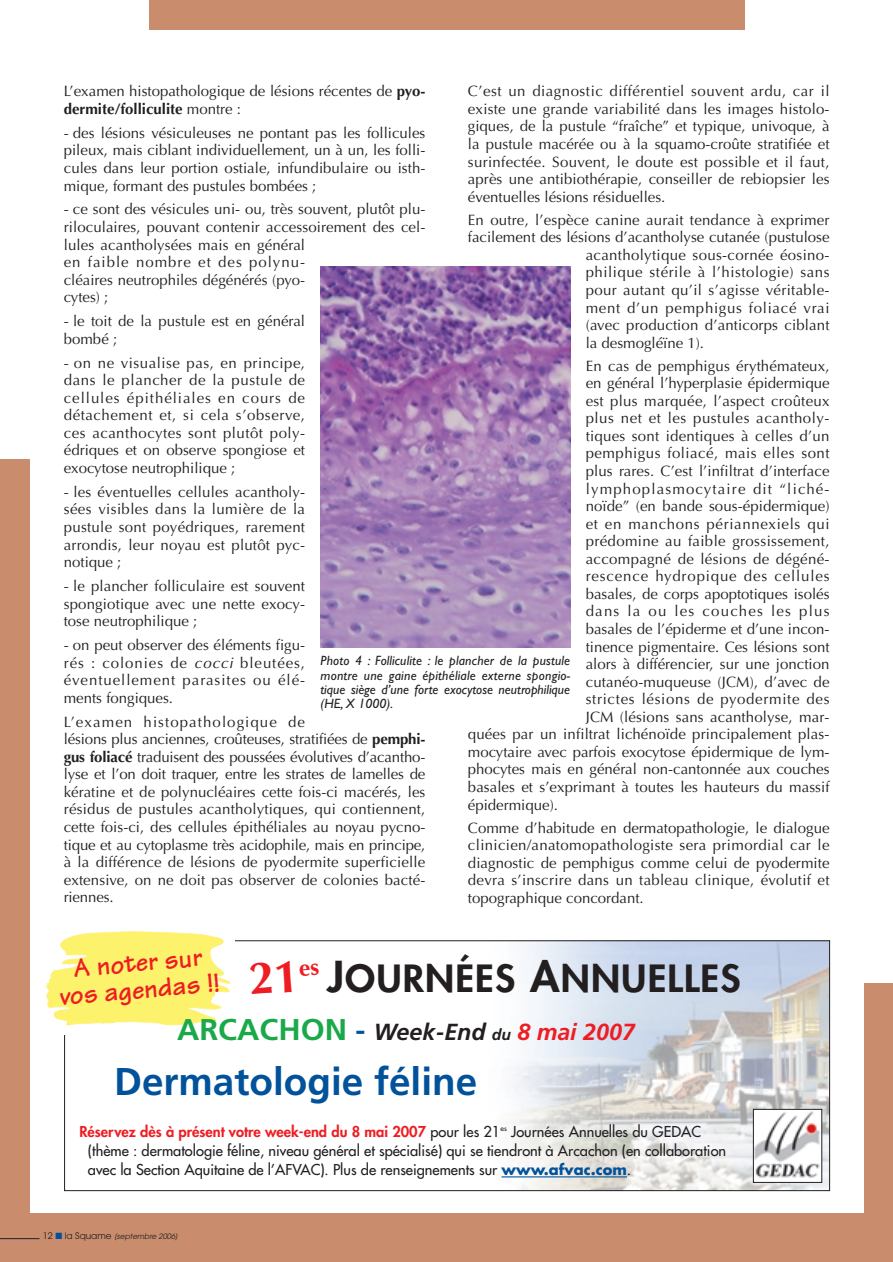
<style>
.page{position:relative;width:893px;height:1262px;background:#fff}
.page>*{position:absolute;margin:0;border:0;box-sizing:border-box;transform-origin:0 0}
.t1{font:700 45.6px "Optima";color:#ee1d23}
.t2{font:700 38.7px "Frutiger";color:#01529b}
.t3{font:800 36.45px "Futura";letter-spacing:.03em;color:#231f20;scale:1.05 1}
.t4{font:700 30px "Frutiger";color:#1aa949}
.t5{font:700 27px/27px "Tekton";color:#ee1d23;text-align:center}
.t6{font:15px/17.5px "Optima";letter-spacing:.005em;color:#231f20;text-align:justify}
.t7{font:15px "Optima";letter-spacing:.035em;color:#231f20}
.t8{font:15px "Optima";letter-spacing:.045em;color:#231f20}
.t9{font:15px "Optima";letter-spacing:.025em;color:#231f20}
.t10{font:15px "Optima";letter-spacing:.08em;color:#231f20}
.t11{font:15px "Optima";letter-spacing:.055em;color:#231f20}
.t12{font:15px "Optima";letter-spacing:.085em;color:#231f20}
.t13{font:14.7px/18.9px "Futura";color:#231f20}
.t14{font:italic 13.5px/14.2px "Gill Sans";color:#231f20;text-align:justify}
.t15{font:italic 7.5px "Avant Garde";color:#231f20}
.s1{font-weight:700}
.s2{font-style:italic}
.s3{font-size:28.5px;color:#01529b}
.s4{font-style:italic;font-size:23.25px;color:#231f20}
.s5{font-style:italic;font-size:15.75px;color:#231f20}
.s6{font-style:italic;font-size:23.25px;color:#ee1d23}
.s7{font-size:41.4px}
.s8{font-weight:800;color:#ee1d23}
.s9{font-weight:700;color:#01529b}
.s10{font-style:normal;font-size:9px}
.s11{color:#01529b}
</style>
<div class="page">
<div style="left:0;top:459px;width:892px;height:802px;background:#c98d6d"></div>
<hr style="left:0;top:1238px;width:39px;height:1px;background:#231f20">
<div style="left:30px;top:68px;width:833px;height:1144px;background:#fff"></div>
<div style="left:149px;top:0;width:595px;height:30px;background:#c98d6d"></div>
<div style="left:850px;top:102px;width:42px;height:880px;background:#fff"></div>
<img style="left:320px;top:266px;width:250px;height:382px">
<img style="left:501px;top:942px;width:327px;height:247px">
<hr style="left:501px;top:1176px;width:43px;height:1px;background:#01529b">
<hr style="left:544px;top:1176px;width:83px;height:1px;background:#01529b">
<img style="left:755px;top:1111px;width:65px;height:69px">
<div style="left:753px;top:1109px;width:69px;height:73px;border:1px solid #231f20"></div>
<img style="left:46px;top:931px;width:185px;height:95px">
<p class="t6" style="left:468px;top:84px;width:363px">C’est un diagnostic différentiel souvent ardu, car il existe une grande variabilité dans les images histolo&shy;giques, de la pustule “fraîche” et typique, univoque, à la pustule macérée ou à la squamo-croûte stratifiée et surinfectée. Souvent, le doute est possible et il faut, après une antibiothérapie, conseiller de rebiopsier les éventuelles lésions résiduelles.</p>
<p class="t6" style="left:468px;top:212px;width:363px">En outre, l’espèce canine aurait tendance à exprimer</p>
<p class="t6" style="left:468px;top:230px;width:363px">facilement des lésions d’acantholyse cutanée (pustulose</p>
<p class="t6" style="left:585px;top:247px;width:245px">acantholytique sous-cornée éosino-</p>
<p class="t7" style="left:585px;top:266px;width:245px">philique stérile à l’histologie) sans</p>
<p class="t6" style="left:585px;top:282px;width:245px">pour autant qu’il s’agisse véritable-</p>
<p class="t8" style="left:585px;top:301px;width:245px">ment d’un pemphigus foliacé vrai</p>
<p class="t6" style="left:585px;top:318px;width:245px">(avec production d’anticorps ciblant</p>
<p class="t6" style="left:585px;top:335px;width:120px">la desmogléïne 1).</p>
<p class="t6" style="left:585px;top:358px;width:245px">En cas de pemphigus érythémateux,</p>
<p class="t6" style="left:585px;top:376px;width:245px">en général l’hyperplasie épidermique</p>
<p class="t6" style="left:585px;top:393px;width:245px">est plus marquée, l’aspect croûteux</p>
<p class="t7" style="left:585px;top:412px;width:245px">plus net et les pustules acantholy-</p>
<p class="t6" style="left:585px;top:428px;width:245px">tiques sont identiques à celles d’un</p>
<p class="t7" style="left:585px;top:447px;width:245px">pemphigus foliacé, mais elles sont</p>
<p class="t6" style="left:585px;top:463px;width:245px">plus rares. C’est l’infiltrat d’interface</p>
<p class="t10" style="left:585px;top:482px;width:245px">lymphoplasmocytaire dit “liché-</p>
<p class="t6" style="left:585px;top:499px;width:245px">noïde” (en bande sous-épidermique)</p>
<p class="t8" style="left:585px;top:517px;width:245px">et en manchons périannexiels qui</p>
<p class="t9" style="left:585px;top:535px;width:245px">prédomine au faible grossissement,</p>
<p class="t6" style="left:585px;top:551px;width:245px">accompagné de lésions de dégéné-</p>
<p class="t11" style="left:585px;top:570px;width:245px">rescence hydropique des cellules</p>
<p class="t6" style="left:585px;top:586px;width:245px">basales, de corps apoptotiques isolés</p>
<p class="t12" style="left:585px;top:605px;width:245px">dans la ou les couches les plus</p>
<p class="t6" style="left:585px;top:621px;width:245px">basales de l’épiderme et d’une incon-</p>
<p class="t6" style="left:585px;top:639px;width:245px">tinence pigmentaire. Ces lésions sont</p>
<p class="t6" style="left:585px;top:656px;width:245px">alors à différencier, sur une jonction</p>
<p class="t6" style="left:585px;top:674px;width:245px">cutanéo-muqueuse (JCM), d’avec de</p>
<p class="t8" style="left:585px;top:693px;width:245px">strictes lésions de pyodermite des</p>
<p class="t6" style="left:585px;top:709px;width:245px">JCM (lésions sans acantholyse, mar-</p>
<p class="t6" style="left:468px;top:727px;width:363px">quées par un infiltrat lichénoïde principalement plas-</p>
<p class="t6" style="left:468px;top:744px;width:363px">mocytaire avec parfois exocytose épidermique de lym-</p>
<p class="t6" style="left:468px;top:762px;width:363px">phocytes mais en général non-cantonnée aux couches</p>
<p class="t6" style="left:468px;top:779px;width:363px">basales et s’exprimant à toutes les hauteurs du massif</p>
<p class="t6" style="left:468px;top:797px;width:92px">épidermique).</p>
<p class="t6" style="left:468px;top:820px;width:363px">Comme d’habitude en dermatopathologie, le dialogue clinicien/anatomopathologiste sera primordial car le diagnostic de pemphigus comme celui de pyodermite devra s’inscrire dans un tableau clinique, évolutif et topographique concordant.</p>
<p class="t6" style="left:64px;top:84px;width:363px">L’examen histopathologique de lésions récentes de <span class="s1">pyo&shy;dermite/folliculite</span> montre :</p>
<p class="t6" style="left:64px;top:125px;width:363px">- des lésions vésiculeuses ne pontant pas les follicules pileux, mais ciblant individuellement, un à un, les folli&shy;cules dans leur portion ostiale, infundibulaire ou isth&shy;mique, formant des pustules bombées ;</p>
<p class="t6" style="left:64px;top:202px;width:363px;text-align:left">- ce sont des vésicules uni- ou, très souvent, plutôt plu&shy;riloculaires, pouvant contenir accessoirement des cel&shy;lules acantholysées mais en général<br>en faible nombre et des polynu-<br>cléaires neutrophiles dégénérés (pyo-<br>cytes) ;</p>
<p class="t6" style="left:64px;top:314px;width:243px">- le toit de la pustule est en général bombé ;</p>
<p class="t6" style="left:64px;top:355px;width:243px">- on ne visualise pas, en principe, dans le plancher de la pustule de cellules épithéliales en cours de détachement et, si cela s’observe, ces acanthocytes sont plutôt poly&shy;édriques et on observe spongiose et exocytose neutrophilique ;</p>
<p class="t6" style="left:64px;top:484px;width:243px">- les éventuelles cellules acantholy&shy;sées visibles dans la lumière de la pustule sont poyédriques, rarement arrondis, leur noyau est plutôt pyc&shy;notique ;</p>
<p class="t6" style="left:64px;top:578px;width:243px">- le plancher folliculaire est souvent spongiotique avec une nette exocy&shy;tose neutrophilique ;</p>
<p class="t6" style="left:64px;top:637px;width:243px">- on peut observer des éléments figu&shy;rés : colonies de <span class="s2">cocci</span> bleutées, éventuellement parasites ou élé&shy;ments fongiques.</p>
<p class="t6" style="left:64px;top:714px;width:363px;text-align:left">L’examen histopathologique de<br>lésions plus anciennes, croûteuses, stratifiées de <span class="s1">pemphi&shy;gus foliacé</span> traduisent des poussées évolutives d’acantho&shy;lyse et l’on doit traquer, entre les strates de lamelles de kératine et de polynucléaires cette fois-ci macérés, les résidus de pustules acantholytiques, qui contiennent, cette fois-ci, des cellules épithéliales au noyau pycno&shy;tique et au cytoplasme très acidophile, mais en principe, à la différence de lésions de pyodermite superficielle extensive, on ne doit pas observer de colonies bacté&shy;riennes.</p>
<p class="t14" style="left:320px;top:655px;width:251px">Photo 4 : Folliculite : le plancher de la pustule montre une gaine épithéliale externe spongio&shy;tique siège d’une forte exocytose neutrophilique (HE, X 1000).</p>
<h3 class="t5" style="left:57px;top:960px;width:162px;rotate:-5deg">A noter sur vos agendas !!</h3>
<h3 class="t4" style="left:177px;top:1018px;width:459px">ARCACHON <span class="s3">-</span> <span class="s4">Week-End</span> <span class="s5">du</span> <span class="s6">8 mai 2007</span></h3>
<h1 class="t1" style="left:247px;top:960px;width:72px;rotate:-4deg">21<sup>es</sup></h1>
<h3 class="t3" style="left:327px;top:961px;width:395px"><span class="s7">J</span>OURNÉES <span class="s7">A</span>NNUELLES</h3>
<h2 class="t2" style="left:114px;top:1066px;width:364px">Dermatologie féline</h2>
<p class="t13" style="left:88px;top:1123px;width:639px;text-indent:-9px"><span class="s8">Réservez dès à présent votre week-end du 8 mai 2007</span> pour les 21<sup>es</sup> Journées Annuelles du GEDAC (thème : dermatologie féline, niveau général et spécialisé) qui se tiendront à Arcachon (en collaboration avec la Section Aquitaine de l’AFVAC). Plus de renseignements sur <span class="s9">www.afvac.com</span>.</p>
<p class="t15" style="left:43px;top:1232px;width:136px"><span class="s10">12</span> <span class="s11">■</span> <span class="s10">la Squame</span> [septembre 2006]</p>
</div>
